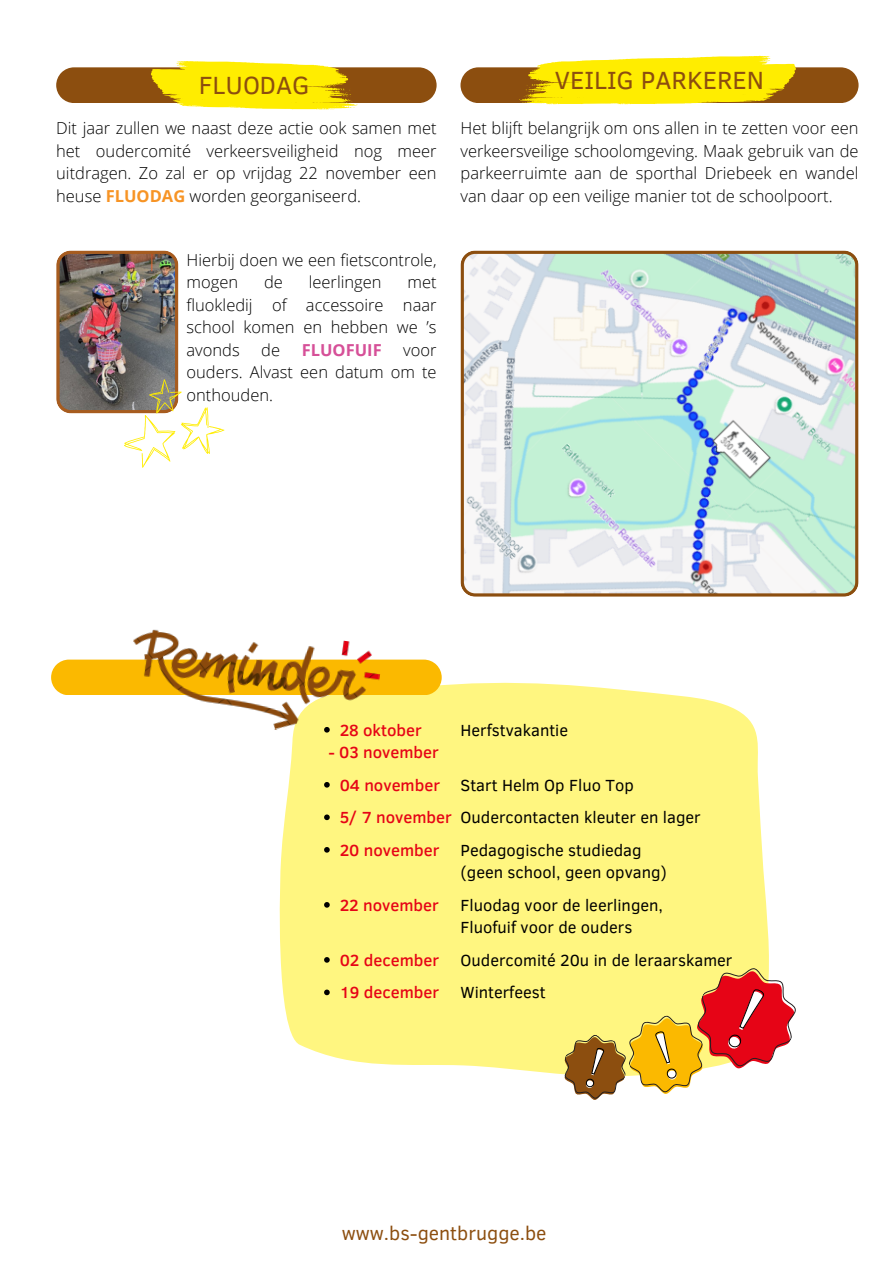
<style>
.page{position:relative;width:894px;height:1264px;background:#fff}
.page>*{position:absolute;margin:0;border:0;box-sizing:border-box;transform-origin:0 0}
.t1{font:25.5px "Clear Sans";color:#8c4e0f}
.t2{font:19.5px "Clear Sans";color:#8c4e0f}
.t3{font:300 16.5px/22.5px "Open Sans";color:#000;text-align:justify}
.t4{font:16.5px "Clear Sans";color:#000}
.t5{font:500 16.5px "Clear Sans";color:#e60416}
.t6{font:700 16.5px "Open Sans";color:#d65098}
.s1{font-weight:700;color:#f79425}
</style>
<div class="page">
<svg style="left:56px;top:61px;width:380px;height:48px"></svg>
<svg style="left:460px;top:56px;width:398px;height:48px;background:#dfc42c"></svg>
<svg style="left:460px;top:250px;width:398px;height:346px"></svg>
<div style="left:279px;top:682px;width:490px;height:392px;background:#fff680"></div>
<svg style="left:324px;top:782px;width:5px;height:5px"></svg>
<svg style="left:324px;top:814px;width:5px;height:6px"></svg>
<svg style="left:324px;top:847px;width:5px;height:5px"></svg>
<svg style="left:324px;top:902px;width:5px;height:5px"></svg>
<svg style="left:324px;top:957px;width:5px;height:5px"></svg>
<svg style="left:324px;top:989px;width:5px;height:6px"></svg>
<svg style="left:51px;top:659px;width:390px;height:36px;background:#fbbd10"></svg>
<img style="left:124px;top:629px;width:260px;height:114px">
<img style="left:56px;top:250px;width:168px;height:218px">
<svg style="left:555px;top:952px;width:241px;height:148px"></svg>
<p class="t1" style="left:199px;top:66px;width:112px">FLUODAG</p>
<p class="t1" style="left:554px;top:62px;width:211px">VEILIG PARKEREN</p>
<p class="t3" style="left:460px;top:116px;width:399px">Het blijft belangrijk om ons allen in te zetten voor een verkeersveilige schoolomgeving. Maak gebruik van de parkeerruimte aan de sporthal Driebeek en wandel van daar op een veilige manier tot de schoolpoort.</p>
<p class="t3" style="left:56px;top:116px;width:382px">Dit jaar zullen we naast deze actie ook samen met het oudercomité verkeersveiligheid nog meer uitdragen. Zo zal er op vrijdag 22 november een heuse <span class="s1">FLUODAG</span> worden georganiseerd.</p>
<p class="t3" style="left:186px;top:248px;width:251px">Hierbij doen we een fietscontrole, mogen</p>
<p class="t3" style="left:264px;top:270px;width:20px">de</p>
<p class="t3" style="left:308px;top:270px;width:74px">leerlingen</p>
<p class="t3" style="left:186px;top:270px;width:251px;text-indent:221px">met fluokledij of accessoire naar school komen en hebben we ’s avonds</p>
<p class="t3" style="left:261px;top:338px;width:20px">de</p>
<p class="t6" style="left:301px;top:338px;width:81px">FLUOFUIF</p>
<p class="t3" style="left:186px;top:338px;width:251px;text-indent:216px">voor ouders. Alvast een datum om te onthouden.</p>
<h1 class="t5" style="left:339px;top:718px;width:84px">28 oktober</h1>
<p class="t5" style="left:328px;top:740px;width:112px">- 03 november</p>
<p class="t5" style="left:339px;top:773px;width:102px">04 november</p>
<h1 class="t5" style="left:339px;top:805px;width:114px">5/ 7 november</h1>
<p class="t5" style="left:339px;top:838px;width:101px">20 november</p>
<p class="t5" style="left:339px;top:893px;width:101px">22 november</p>
<p class="t5" style="left:339px;top:948px;width:101px">02 december</p>
<p class="t5" style="left:339px;top:980px;width:101px">19 december</p>
<p class="t4" style="left:460px;top:718px;width:109px">Herfstvakantie</p>
<p class="t4" style="left:460px;top:773px;width:175px">Start Helm Op Fluo Top</p>
<p class="t4" style="left:460px;top:805px;width:242px">Oudercontacten kleuter en lager</p>
<p class="t4" style="left:460px;top:838px;width:182px">Pedagogische studiedag</p>
<p class="t4" style="left:460px;top:860px;width:208px">(geen school, geen opvang)</p>
<p class="t4" style="left:460px;top:893px;width:204px">Fluodag voor de leerlingen,</p>
<p class="t4" style="left:460px;top:915px;width:173px">Fluofuif voor de ouders</p>
<p class="t4" style="left:460px;top:948px;width:273px">Oudercomité 20u in de leraarskamer</p>
<p class="t4" style="left:460px;top:980px;width:87px">Winterfeest</p>
<p class="t2" style="left:341px;top:1218px;width:206px">www.bs-gentbrugge.be</p>
</div>
